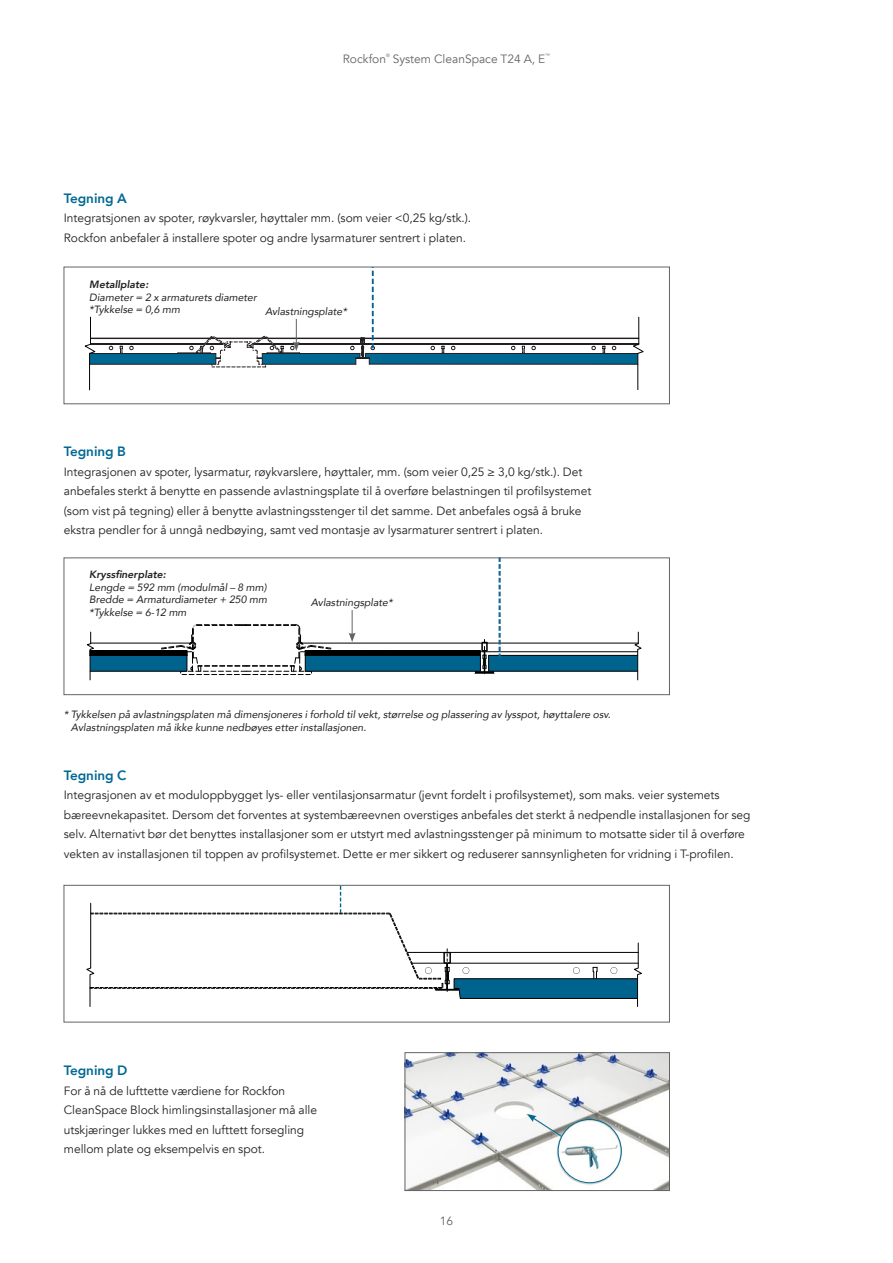
<style>
.page{position:relative;width:893px;height:1263px;background:#fff}
.page>*{position:absolute;margin:0;border:0;box-sizing:border-box;transform-origin:0 0}
.t1{font:800 13.5px "Avenir";color:#006893}
.t2{font:12px/19.5px "Avenir";color:#231f20}
.t3{font:12px "Avenir";color:#636466}
.t4{font:italic 10.5px/12.6px "Avenir";color:#231f20}
.t5{font:italic 800 10.5px "Avenir";color:#231f20}
.t6{font:4.8px "Avenir";color:#636466}
</style>
<div class="page">
<div style="left:64px;top:267px;width:606px;height:137px;border:1px solid #636466"></div>
<hr style="left:300px;top:643px;width:338px;height:1px;background:#000">
<div style="left:488px;top:655px;width:150px;height:16px;background:#00638e;border:1px solid #000"></div>
<hr style="left:480px;top:651px;width:158px;height:1px;background:#000">
<svg style="left:634px;top:632px;width:8px;height:48px"></svg>
<div style="left:64px;top:558px;width:606px;height:137px;border:1px solid #636466"></div>
<svg style="left:86px;top:887px;width:556px;height:120px"></svg>
<div style="left:64px;top:885px;width:606px;height:137px;border:1px solid #636466"></div>
<svg style="left:85px;top:267px;width:558px;height:123px"></svg>
<svg style="left:87px;top:558px;width:414px;height:122px"></svg>
<img style="left:407px;top:1054px;width:261px;height:135px">
<div style="left:405px;top:1052px;width:265px;height:139px;border:1px solid #636466"></div>
<div style="left:558px;top:1119px;width:64px;height:64px;border:1px solid #006893;border-radius:50%"></div>
<svg style="left:527px;top:1114px;width:35px;height:23px"></svg>
<p class="t3" style="left:343px;top:52px;width:45px">Rockfon</p>
<p class="t6" style="left:386px;top:53px;width:5px">®</p>
<p class="t3" style="left:393px;top:52px;width:154px">System CleanSpace T24 A, E</p>
<p class="t6" style="left:545px;top:53px;width:6px">™</p>
<p class="t1" style="left:64px;top:188px;width:65px">Tegning A</p>
<p class="t2" style="left:64px;top:209px;width:409px">Integratsjonen av spoter, røykvarsler, høyttaler mm. (som veier &lt;0,25 kg/stk.).<br>Rockfon anbefaler å installere spoter og andre lysarmaturer sentrert i platen.</p>
<p class="t5" style="left:89px;top:278px;width:61px">Metallplate:</p>
<p class="t4" style="left:89px;top:291px;width:169px">Diameter = 2 x armaturets diameter *Tykkelse = 0,6 mm</p>
<p class="t4" style="left:265px;top:305px;width:84px">Avlastningsplate*</p>
<p class="t1" style="left:64px;top:441px;width:64px">Tegning B</p>
<p class="t2" style="left:64px;top:462px;width:529px">Integrasjonen av spoter, lysarmatur, røykvarslere, høyttaler, mm. (som veier 0,25 ≥ 3,0 kg/stk.). Det anbefales sterkt å benytte en passende avlastningsplate til å overføre belastningen til profilsystemet (som vist på tegning) eller å benytte avlastningsstenger til det samme. Det anbefales også å bruke ekstra pendler for å unngå nedbøying, samt ved montasje av lysarmaturer sentrert i platen.</p>
<p class="t5" style="left:89px;top:568px;width:78px">Kryssfinerplate:</p>
<p class="t4" style="left:89px;top:581px;width:179px;text-align:justify">Lengde = 592 mm (modulmål – 8 mm)<br>Bredde = Armaturdiameter + 250 mm *Tykkelse = 6-12 mm</p>
<p class="t4" style="left:311px;top:596px;width:84px">Avlastningsplate*</p>
<p class="t4" style="left:71px;top:708px;width:541px;text-indent:-7px">* Tykkelsen på avlastningsplaten må dimensjoneres i forhold til vekt, størrelse og plassering av lysspot, høyttalere osv.<br>Avlastningsplaten må ikke kunne nedbøyes etter installasjonen.</p>
<p class="t1" style="left:64px;top:764px;width:64px">Tegning C</p>
<p class="t2" style="left:64px;top:785px;width:688px">Integrasjonen av et moduloppbygget lys- eller ventilasjonsarmatur (jevnt fordelt i profilsystemet), som maks. veier systemets bæreevnekapasitet. Dersom det forventes at systembæreevnen overstiges anbefales det sterkt å nedpendle installasjonen for seg selv. Alternativt bør det benyttes installasjoner som er utstyrt med avlastningsstenger på minimum to motsatte sider til å overføre vekten av installasjonen til toppen av profilsystemet. Dette er mer sikkert og reduserer sannsynligheten for vridning i T-profilen.</p>
<p class="t1" style="left:64px;top:1060px;width:65px">Tegning D</p>
<p class="t2" style="left:64px;top:1081px;width:255px">For å nå de lufttette værdiene for Rockfon CleanSpace Block himlingsinstallasjoner må alle utskjæringer lukkes med en lufttett forsegling mellom plate og eksempelvis en spot.</p>
<p class="t3" style="left:440px;top:1213px;width:15px">16</p>
</div>
